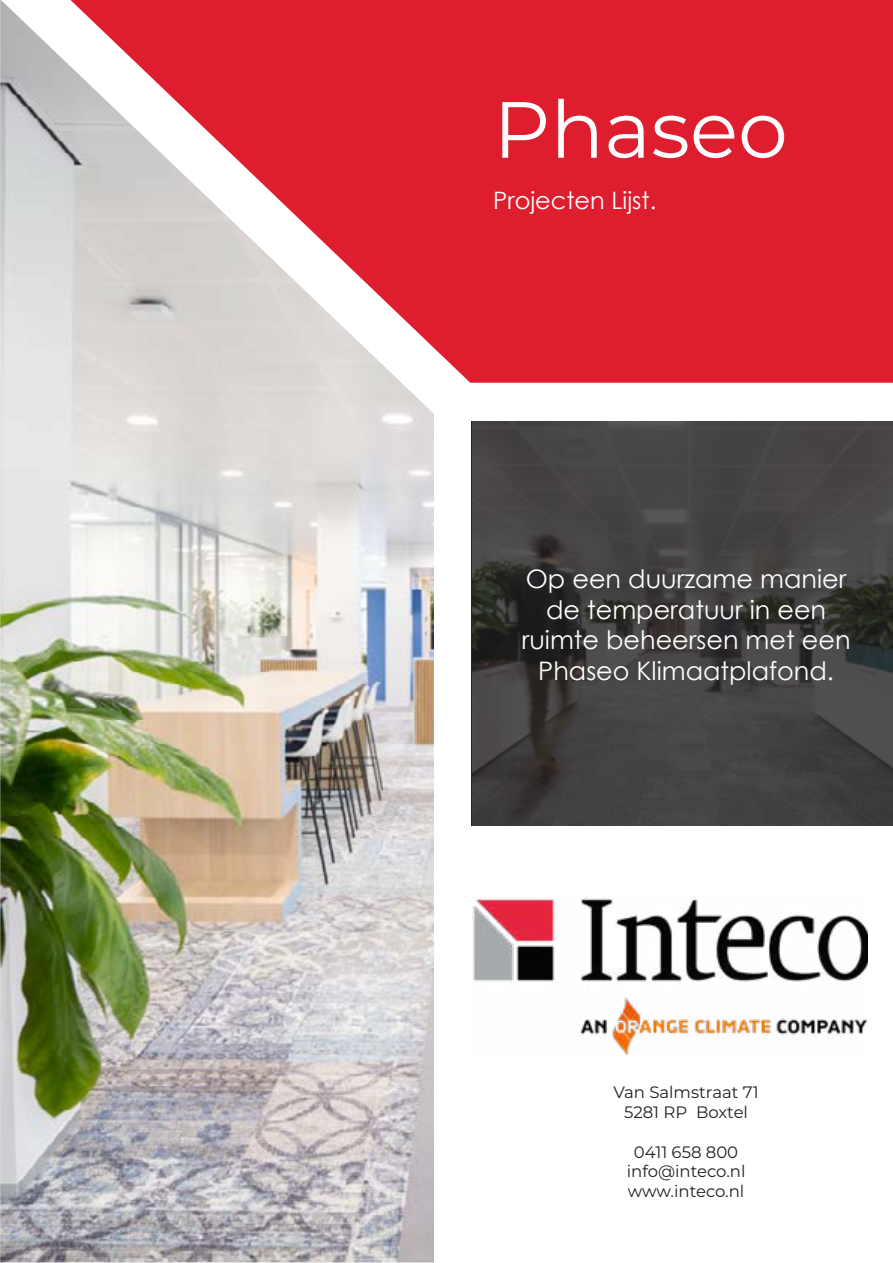
<style>
.page{position:relative;width:893px;height:1263px;background:#fff}
.page>*{position:absolute;margin:0;border:0;box-sizing:border-box;transform-origin:0 0}
.t1{font:79.5px "Montserrat";color:#fff}
.t2{font:25.5px/30.6px "Century Gothic";color:#fff;text-align:center}
.t3{font:24px "Century Gothic";color:#fff}
.t4{font:16.5px/19.8px "Montserrat";color:#221f20;text-align:center}
</style>
<div class="page">
<div style="left:434px;top:0;width:459px;height:383px;background:#de1e2e"></div>
<img style="left:0;top:0;width:434px;height:1262px">
<img style="left:472px;top:421px;width:421px;height:405px">
<img style="left:472px;top:896px;width:395px;height:158px">
<h1 class="t1" style="left:493px;top:75px;width:296px">Phaseo</h1>
<p class="t3" style="left:493px;top:184px;width:165px">Projecten Lijst.</p>
<p class="t2" style="left:522px;top:563px;width:330px">Op een duurzame manier de temperatuur in een ruimte beheersen met een<br>Phaseo Klimaatplafond.</p>
<p class="t4" style="left:613px;top:1082px;width:147px">Van Salmstraat 71<br>5281 RP Boxtel</p>
<p class="t4" style="left:627px;top:1141px;width:120px">0411 658 800 info@inteco.nl www.inteco.nl</p>
</div>
